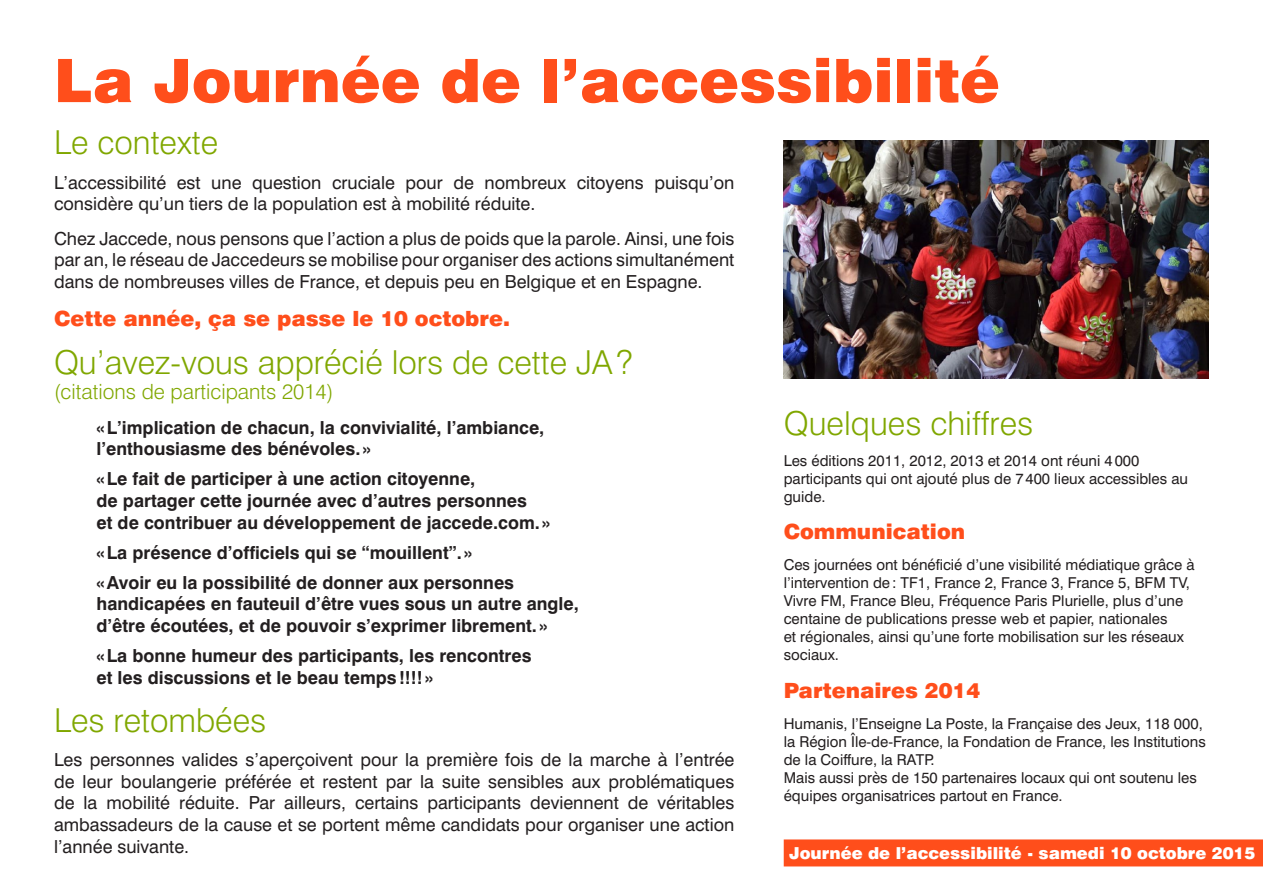
<style>
.page{position:relative;width:1263px;height:893px;background:#fff}
.page>*{position:absolute;margin:0;border:0;box-sizing:border-box;transform-origin:0 0}
.t1{font:900 60px "Swiss 721 BT";color:#ff4e1b}
.t2{font:300 33px "Swiss 721 BT";color:#80a700}
.t3{font:900 21px "Swiss 721 BT";color:#ff4e1b}
.t4{font:300 21px "Swiss 721 BT";color:#80a700}
.t5{font:18px/21.6px "Swiss 721 BT";color:#231f20;text-align:justify}
.t6{font:700 18px/21.6px "Swiss 721 BT";color:#231f20}
.t7{font:900 16.5px "Swiss 721 BT";color:#fff}
.t8{font:15px/18px "Swiss 721 BT";color:#231f20}
</style>
<div class="page">
<div style="left:784px;top:839px;width:479px;height:27px;background:#ff4e1b"></div>
<img style="left:784px;top:141px;width:425px;height:237px">
<p class="t1" style="left:54px;top:44px;width:947px">La Journée de l’accessibilité</p>
<p class="t2" style="left:54px;top:123px;width:166px">Le contexte</p>
<p class="t5" style="left:54px;top:171px;width:682px">L’accessibilité est une question cruciale pour de nombreux citoyens puisqu’on considère qu’un tiers de la population est à mobilité réduite.</p>
<p class="t5" style="left:54px;top:227px;width:682px">Chez Jaccede, nous pensons que l’action a plus de poids que la parole. Ainsi, une fois par an, le réseau de Jaccedeurs se mobilise pour organiser des actions simultanément dans de nombreuses villes de France, et depuis peu en Belgique et en Espagne.</p>
<p class="t3" style="left:54px;top:306px;width:457px">Cette année, ça se passe le 10 octobre.</p>
<p class="t2" style="left:54px;top:342px;width:580px">Qu’avez-vous apprécié lors de cette JA?</p>
<p class="t4" style="left:54px;top:379px;width:281px">(citations de participants 2014)</p>
<p class="t6" style="left:97px;top:416px;width:449px">«L’implication de chacun, la convivialité, l’ambiance, l’enthousiasme des bénévoles. »</p>
<p class="t6" style="left:97px;top:468px;width:455px">«Le fait de participer à une action citoyenne,<br>de partager cette journée avec d’autres personnes<br>et de contribuer au développement de jaccede.com. »</p>
<p class="t6" style="left:97px;top:541px;width:377px">«La présence d’officiels qui se “mouillent”. »</p>
<p class="t6" style="left:97px;top:571px;width:484px">«Avoir eu la possibilité de donner aux personnes handicapées en fauteuil d’être vues sous un autre angle, d’être écoutées, et de pouvoir s’exprimer librement. »</p>
<p class="t6" style="left:97px;top:645px;width:437px">«La bonne humeur des participants, les rencontres et les discussions et le beau temps!!!! »</p>
<p class="t2" style="left:54px;top:700px;width:214px">Les retombées</p>
<p class="t5" style="left:54px;top:749px;width:682px">Les personnes valides s’aperçoivent pour la première fois de la marche à l’entrée de leur boulangerie préférée et restent par la suite sensibles aux problématiques de la mobilité réduite. Par ailleurs, certains participants deviennent de véritables ambassadeurs de la cause et se portent même candidats pour organiser une action l’année suivante.</p>
<p class="t2" style="left:784px;top:403px;width:251px">Quelques chiffres</p>
<p class="t8" style="left:784px;top:451px;width:406px">Les éditions 2011, 2012, 2013 et 2014 ont réuni 4000 participants qui ont ajouté plus de 7400 lieux accessibles au guide.</p>
<p class="t3" style="left:784px;top:519px;width:183px">Communication</p>
<p class="t8" style="left:784px;top:556px;width:412px">Ces journées ont bénéficié d’une visibilité médiatique grâce à l’intervention de: TF1, France 2, France 3, France 5, BFM TV, Vivre FM, France Bleu, Fréquence Paris Plurielle, plus d’une centaine de publications presse web et papier, nationales<br>et régionales, ainsi qu’une forte mobilisation sur les réseaux sociaux.</p>
<p class="t3" style="left:784px;top:678px;width:198px">Partenaires 2014</p>
<p class="t8" style="left:784px;top:714px;width:424px">Humanis, l’Enseigne La Poste, la Française des Jeux, 118 000, la Région Île-de-France, la Fondation de France, les Institutions de la Coiffure, la RATP.<br>Mais aussi près de 150 partenaires locaux qui ont soutenu les équipes organisatrices partout en France.</p>
<p class="t7" style="left:789px;top:843px;width:468px">Journée de l’accessibilité - samedi 10 octobre 2015</p>
</div>
